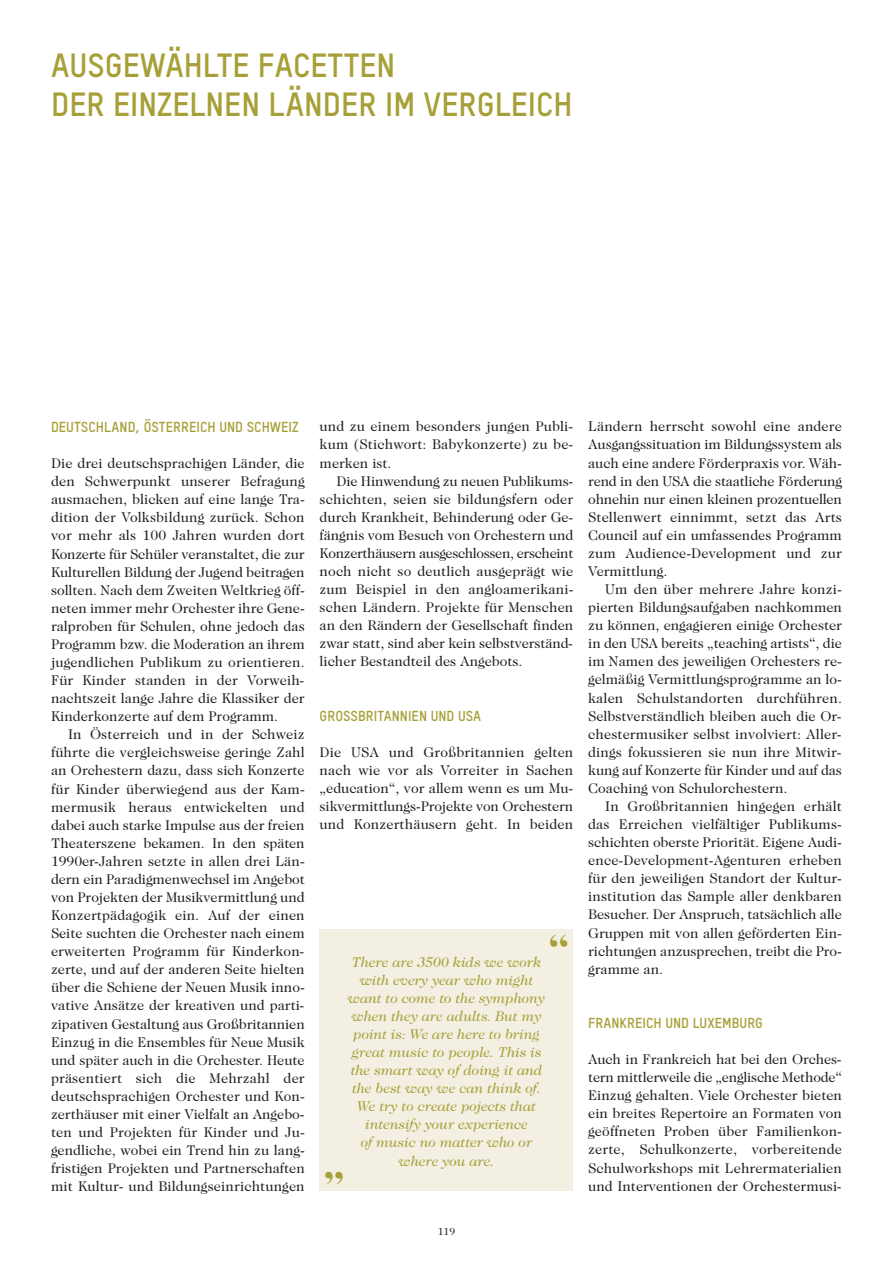
<style>
.page{position:relative;width:893px;height:1263px;background:#fff}
.page>*{position:absolute;margin:0;border:0;box-sizing:border-box;transform-origin:0 0}
.t1{font:700 45px "Caslon Two Twenty Four";color:#a7a038}
.t2{font:700 33px/39.6px "TSTAR";color:#a7a038}
.t3{font:14.25px/18px "Caslon Two Twenty Four";color:#231f20;text-align:justify}
.t4{font:italic 14.25px/18px "Caslon Two Twenty Four";color:#a7a038;text-align:center}
.t5{font:700 14.25px "TSTAR";color:#a7a038}
.t6{font:10.5px "Caslon Two Twenty Four";color:#231f20}
</style>
<div class="page">
<div style="left:320px;top:929px;width:253px;height:262px;background:#f3f0e3"></div>
<h2 class="t2" style="left:51px;top:49px;width:523px">AUSGEWÄHLTE FACETTEN<br>DER EINZELNEN LÄNDER IM VERGLEICH</h2>
<p class="t5" style="left:51px;top:422px;width:249px">DEUTSCHLAND, ÖSTERREICH UND SCHWEIZ</p>
<p class="t3" style="left:51px;top:455px;width:255px">Die drei deutschsprachigen Länder, die den Schwerpunkt unserer Befragung ausmachen, blicken auf eine lange Tra&shy;dition der Volksbildung zurück. Schon vor mehr als 100 Jahren wurden dort Konzerte für Schüler veranstaltet, die zur Kulturellen Bildung der Jugend beitragen sollten. Nach dem Zweiten Weltkrieg öff&shy;neten immer mehr Orchester ihre Gene&shy;ralproben für Schulen, ohne jedoch das Programm bzw. die Moderation an ihrem jugendlichen Publikum zu orientieren.<br>Für Kinder standen in der Vorweih&shy;nachtszeit lange Jahre die Klassiker der Kinderkonzerte auf dem Programm.</p>
<p class="t3" style="left:51px;top:726px;width:255px;text-indent:17px">In Österreich und in der Schweiz führte die vergleichsweise geringe Zahl an Orchestern dazu, dass sich Konzerte für Kinder überwiegend aus der Kam&shy;mermusik heraus entwickelten und dabei auch starke Impulse aus der freien Theaterszene bekamen. In den späten 1990er-Jahren setzte in allen drei Län&shy;dern ein Paradigmenwechsel im Angebot von Projekten der Musikvermittlung und Konzertpädagogik ein. Auf der einen Seite suchten die Orchester nach einem erweiterten Programm für Kinderkon&shy;zerte, und auf der anderen Seite hielten über die Schiene der Neuen Musik inno&shy;vative Ansätze der kreativen und parti&shy;zipativen Gestaltung aus Großbritannien Einzug in die Ensembles für Neue Musik und später auch in die Orchester. Heute präsentiert sich die Mehrzahl der deutschsprachigen Orchester und Kon&shy;zerthäuser mit einer Vielfalt an Angebo&shy;ten und Projekten für Kinder und Ju&shy;gendliche, wobei ein Trend hin zu lang&shy;fristigen Projekten und Partnerschaften mit Kultur- und Bildungseinrichtungen</p>
<p class="t3" style="left:320px;top:419px;width:255px">und zu einem besonders jungen Publi&shy;kum (Stichwort: Babykonzerte) zu be&shy;merken ist.</p>
<p class="t3" style="left:320px;top:473px;width:255px;text-indent:17px">Die Hinwendung zu neuen Publikums&shy;schichten, seien sie bildungsfern oder durch Krankheit, Behinderung oder Ge&shy;fängnis vom Besuch von Orchestern und Konzerthäusern ausgeschlossen, erscheint noch nicht so deutlich ausgeprägt wie zum Beispiel in den angloamerikani&shy;schen Ländern. Projekte für Menschen an den Rändern der Gesellschaft finden zwar statt, sind aber kein selbstverständ&shy;licher Bestandteil des Angebots.</p>
<p class="t5" style="left:320px;top:710px;width:163px">GROSSBRITANNIEN UND USA</p>
<p class="t3" style="left:320px;top:744px;width:255px">Die USA und Großbritannien gelten nach wie vor als Vorreiter in Sachen „education“, vor allem wenn es um Mu&shy;sikvermittlungs-Projekte von Orchestern und Konzerthäusern geht. In beiden</p>
<h1 class="t1" style="left:549px;top:935px;width:21px">“</h1>
<p class="t4" style="left:348px;top:954px;width:199px">There are 3500 kids we work with every year who might want to come to the symphony when they are adults. But my point is: We are here to bring great music to people. This is the smart way of doing it and the best way we can think of.<br>We try to create pojects that intensify your experience<br>of music no matter who or where you are.</p>
<h1 class="t1" style="left:324px;top:1145px;width:21px">„</h1>
<p class="t3" style="left:588px;top:419px;width:255px">Ländern herrscht sowohl eine andere Ausgangssituation im Bildungssystem als auch eine andere Förderpraxis vor. Wäh&shy;rend in den USA die staatliche Förderung ohnehin nur einen kleinen prozentuellen Stellenwert einnimmt, setzt das Arts Council auf ein umfassendes Programm zum Audience-Development und zur Vermittlung.</p>
<p class="t3" style="left:588px;top:581px;width:255px;text-indent:17px">Um den über mehrere Jahre konzi&shy;pierten Bildungsaufgaben nach kommen zu können, engagieren einige Orchester in den USA bereits „teaching artists“, die im Namen des jeweiligen Orchesters re&shy;gelmäßig Vermitt lungsprogram me an lo&shy;kalen Schulstandorten durch führen.<br>Selbst verständlich bleiben auch die Or&shy;chestermusiker selbst involviert: Aller&shy;dings fokussieren sie nun ihre Mitwir&shy;kung auf Konzerte für Kinder und auf das Coaching von Schulorchestern.</p>
<p class="t3" style="left:588px;top:798px;width:255px;text-indent:17px">In Großbritannien hingegen erhält das Erreichen vielfältiger Publikums&shy;schichten oberste Priorität. Eigene Audi&shy;ence-Development-Agenturen erheben für den jeweiligen Standort der Kultur - institution das Sample aller denkbaren Besucher. Der Anspruch, tatsächlich alle Gruppen mit von allen geförderten Ein&shy;richtungen anzusprechen, treibt die Pro&shy;gramme an.</p>
<p class="t5" style="left:588px;top:1018px;width:176px">FRANKREICH UND LUXEMBURG</p>
<p class="t3" style="left:588px;top:1051px;width:255px">Auch in Frankreich hat bei den Orches - tern mittlerweile die „englische Methode“ Einzug gehalten. Viele Orchester bieten ein breites Repertoire an Formaten von geöffneten Proben über Familienkon&shy;zerte, Schulkonzerte, vorbereitende Schul workshops mit Lehrermaterialien und Interventionen der Orchestermusi-</p>
<p class="t6" style="left:438px;top:1227px;width:19px">119</p>
</div>
